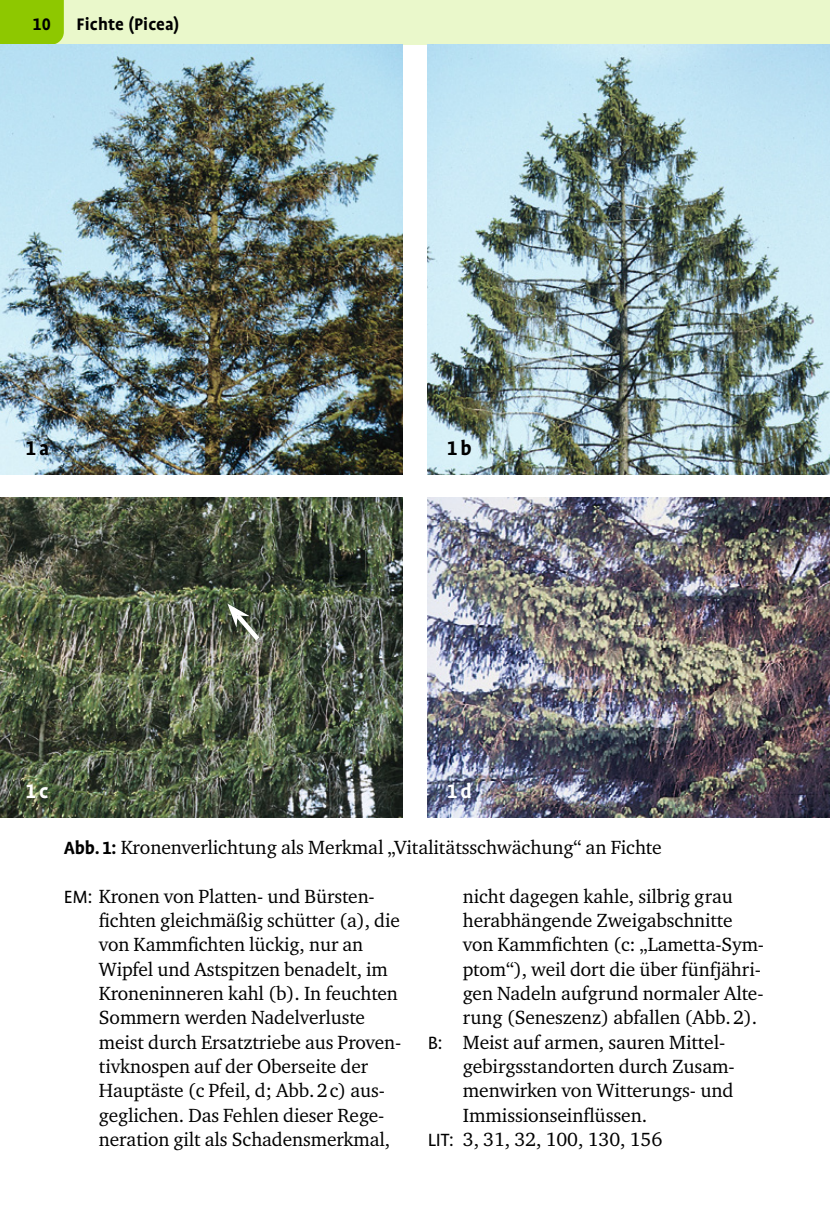
<style>
.page{position:relative;width:830px;height:1212px;background:#fff}
.page>*{position:absolute;margin:0;border:0;box-sizing:border-box;transform-origin:0 0}
.t1{font:700 22.5px "Profile Pro";color:#000}
.t2{font:700 22.5px "Profile Pro";color:#fff}
.t3{font:19.57px/24.3px "Charter ITC Pro";letter-spacing:-.005em;color:#000}
.t4{font:700 19.12px "Profile Pro";letter-spacing:.01em;color:#000}
.s1{font-family:"Profile Pro";font-weight:700;font-size:20.25px}
.s2{font-family:"Profile Pro";font-size:20.25px}
</style>
<div class="page">
<div style="left:0;top:0;width:829px;height:45px;background:#eaf8cb"></div>
<div style="left:0;top:0;width:64px;height:45px;background:#8ec800"></div>
<img style="left:0;top:45px;width:402px;height:430px">
<img style="left:427px;top:45px;width:402px;height:430px">
<img style="left:0;top:497px;width:402px;height:320px">
<img style="left:427px;top:497px;width:402px;height:320px">
<svg style="left:227px;top:604px;width:37px;height:41px;background:#6f7668"></svg>
<p class="t4" style="left:32px;top:13px;width:20px">10</p>
<p class="t4" style="left:77px;top:13px;width:104px">Fichte (Picea)</p>
<p class="t1" style="left:26px;top:435px;width:25px">1a</p>
<p class="t2" style="left:26px;top:778px;width:25px">1c</p>
<p class="t1" style="left:446px;top:435px;width:26px">1b</p>
<p class="t2" style="left:446px;top:778px;width:26px">1d</p>
<p class="t3" style="left:64px;top:835px;width:599px"><span class="s1">Abb.1:</span> Kronenverlichtung als Merkmal „Vitalitätsschwächung“ an Fichte</p>
<p class="t3" style="left:99px;top:884px;width:304px;text-indent:-35px"><span class="s2">EM:</span> Kronen von Platten- und Bürsten&shy;fichten gleichmäßig schütter (a), die von Kammfichten lückig, nur an Wipfel und Astspitzen benadelt, im Kroneninneren kahl (b). In feuchten Sommern werden Nadelverluste meist durch Ersatztriebe aus Proven&shy;tivknospen auf der Oberseite der Hauptäste (c Pfeil, d; Abb.2c) aus&shy;geglichen. Das Fehlen dieser Rege&shy;neration gilt als Schadensmerkmal,</p>
<p class="t3" style="left:462px;top:884px;width:271px">nicht dagegen kahle, silbrig grau</p>
<p class="t3" style="left:462px;top:908px;width:271px">herabhängende Zweigabschnitte</p>
<p class="t3" style="left:462px;top:932px;width:301px">von Kammfichten (c: „Lametta-Sym-</p>
<p class="t3" style="left:462px;top:956px;width:299px">ptom“), weil dort die über fünfjähri-</p>
<p class="t3" style="left:462px;top:981px;width:302px">gen Nadeln aufgrund normaler Alte-</p>
<p class="t3" style="left:462px;top:1005px;width:296px">rung (Seneszenz) abfallen (Abb.2).</p>
<p class="t3" style="left:427px;top:1029px;width:297px"><span class="s2">B:</span> Meist auf armen, sauren Mittel-</p>
<p class="t3" style="left:462px;top:1054px;width:273px">gebirgsstandorten durch Zusam-</p>
<p class="t3" style="left:462px;top:1078px;width:272px">menwirken von Witterungs- und</p>
<p class="t3" style="left:462px;top:1102px;width:186px">Immissionseinflüssen.</p>
<p class="t3" style="left:427px;top:1127px;width:236px"><span class="s2">LIT:</span> 3, 31, 32, 100, 130, 156</p>
</div>
